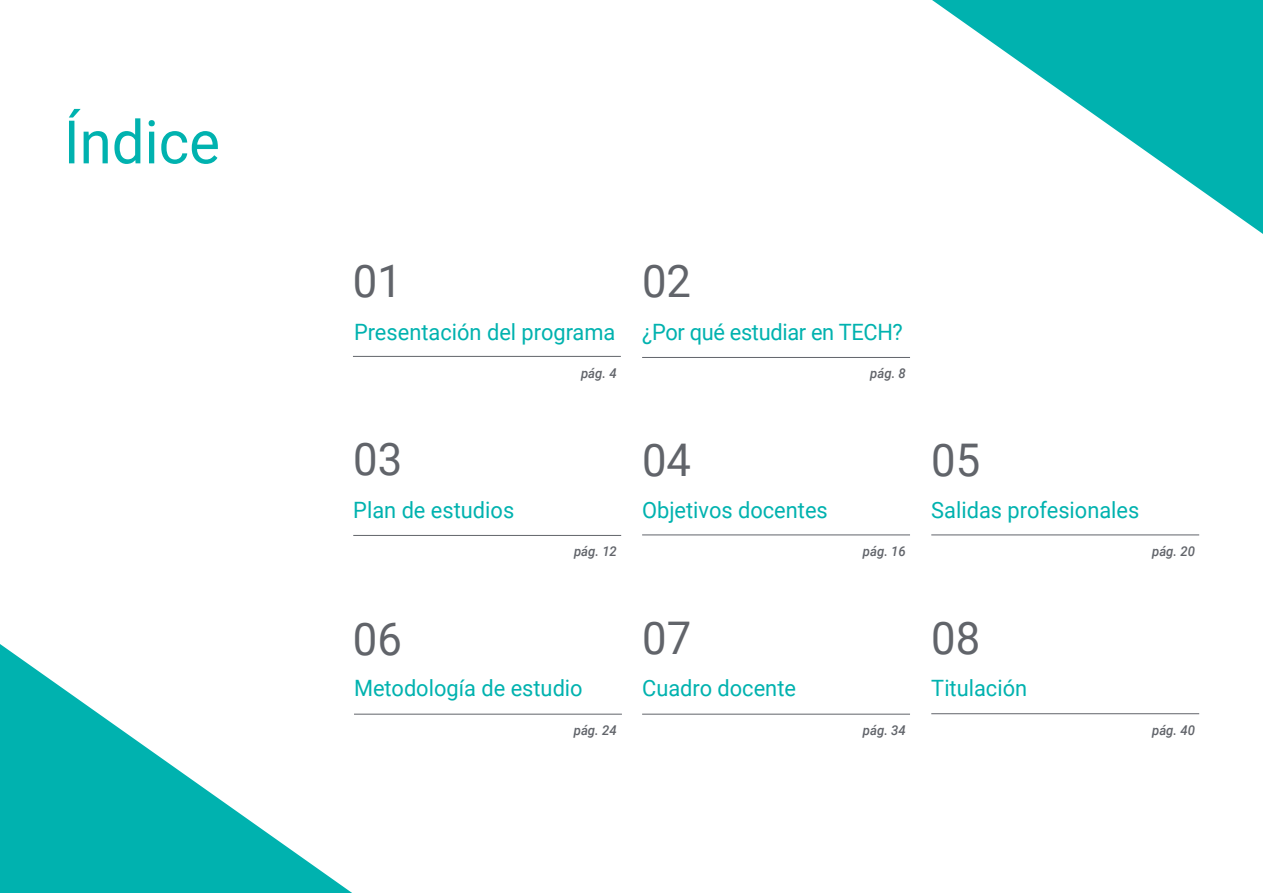
<style>
.page{position:relative;width:1263px;height:893px;background:#fff}
.page>*{position:absolute;margin:0;border:0;box-sizing:border-box;transform-origin:0 0}
.t1{font:60px "Roboto";color:#00b2af}
.t2{font:45px "Roboto";color:#61646a}
.t3{font:22.5px "Roboto";color:#00b2af}
.t4{font:italic 500 13.5px "Roboto";color:#61646a}
</style>
<div class="page">
<svg style="left:0;top:644px;width:352px;height:249px"></svg>
<svg style="left:932px;top:0;width:331px;height:234px"></svg>
<hr style="left:353px;top:356px;width:268px;height:1px;background:#61646a">
<hr style="left:642px;top:357px;width:268px;height:1px;background:#61646a">
<hr style="left:353px;top:535px;width:268px;height:1px;background:#61646a">
<hr style="left:642px;top:714px;width:268px;height:1px;background:#61646a">
<hr style="left:354px;top:714px;width:268px;height:1px;background:#61646a">
<hr style="left:931px;top:713px;width:268px;height:1px;background:#61646a">
<hr style="left:642px;top:535px;width:268px;height:1px;background:#61646a">
<hr style="left:931px;top:535px;width:268px;height:1px;background:#61646a">
<h1 class="t1" style="left:64px;top:100px;width:158px">Índice</h1>
<h2 class="t2" style="left:353px;top:250px;width:51px">01</h2>
<p class="t3" style="left:354px;top:316px;width:263px">Presentación del programa</p>
<h2 class="t2" style="left:642px;top:250px;width:51px">02</h2>
<p class="t3" style="left:642px;top:316px;width:262px">¿Por qué estudiar en TECH?</p>
<h2 class="t2" style="left:353px;top:428px;width:51px">03</h2>
<p class="t3" style="left:353px;top:494px;width:162px">Plan de estudios</p>
<p class="t4" style="left:581px;top:363px;width:37px">pág. 4</p>
<p class="t4" style="left:870px;top:363px;width:37px">pág. 8</p>
<h2 class="t2" style="left:642px;top:428px;width:51px">04</h2>
<p class="t3" style="left:642px;top:494px;width:187px">Objetivos docentes</p>
<h2 class="t2" style="left:931px;top:428px;width:51px">05</h2>
<p class="t3" style="left:931px;top:494px;width:210px">Salidas profesionales</p>
<p class="t4" style="left:574px;top:541px;width:44px">pág. 12</p>
<p class="t4" style="left:863px;top:542px;width:44px">pág. 16</p>
<p class="t4" style="left:1152px;top:542px;width:44px">pág. 20</p>
<h2 class="t2" style="left:353px;top:607px;width:51px">06</h2>
<h2 class="t2" style="left:642px;top:607px;width:51px">07</h2>
<h2 class="t2" style="left:931px;top:607px;width:51px">08</h2>
<p class="t3" style="left:354px;top:673px;width:230px">Metodología de estudio</p>
<p class="t3" style="left:931px;top:672px;width:97px">Titulación</p>
<p class="t3" style="left:642px;top:672px;width:155px">Cuadro docente</p>
<p class="t4" style="left:574px;top:721px;width:44px">pág. 24</p>
<p class="t4" style="left:863px;top:721px;width:44px">pág. 34</p>
<p class="t4" style="left:1152px;top:721px;width:44px">pág. 40</p>
</div>
